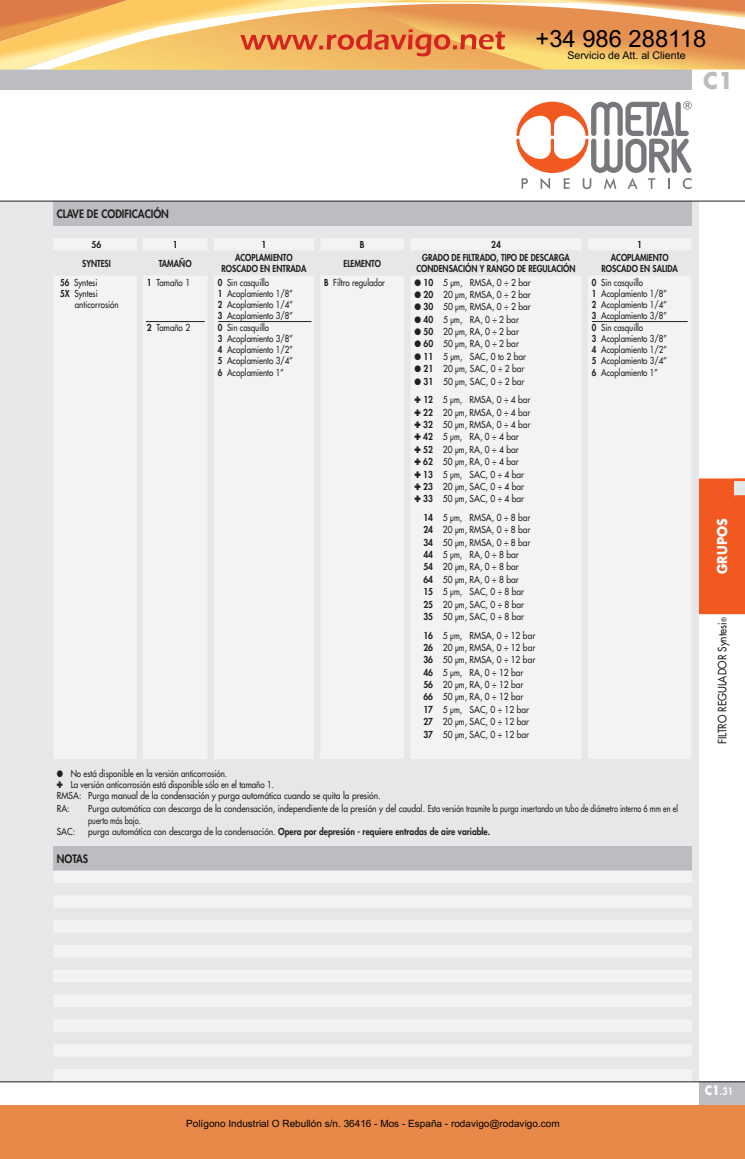
<style>
.page{position:relative;width:745px;height:1159px;background:#fff}
.page>*{position:absolute;margin:0;border:0;box-sizing:border-box;transform-origin:0 0}
.t1{font:23.75px "Arial";color:#000}
.t2{font:700 22.5px "Futura Std";color:#bcbdc0}
.t3{font:700 13.12px "Futura Std";color:#fff;scale:.95 1}
.t4{font:800 11.25px "Futura Std";color:#231f20;scale:.9 1}
.t5{font:500 11.25px "Futura Std";color:#231f20;scale:.9 1}
.t6{font:10.62px "Arial";color:#000}
.t7{font:10px "Arial";color:#000}
.t8{font:800 10px "Futura Std";color:#fff;scale:.9 1}
.t9{font:500 9.38px/12.4px "Futura Std";color:#231f20;scale:.9 1}
.t10{font:500 9.38px/11.2px "Futura Std";color:#231f20;scale:.85 1}
.t11{font:800 9.38px/10.6px "Futura Std";color:#231f20;text-align:center;scale:.85 1}
.t12{font:800 9.38px "Futura Std";color:#231f20;scale:.9 1}
.s1{font-weight:800}
.s2{font-weight:500}
.s3{font-size:6.5px}
.s4{font-weight:700;font-size:12.5px}
</style>
<div class="page">
<div style="left:0;top:201px;width:698px;height:880px;background:#e6e7e9"></div>
<div style="left:698px;top:1081px;width:46px;height:25px;background:#bcbdc0"></div>
<div style="left:0;top:54px;width:691px;height:35px;background:#bcbdc0"></div>
<svg style="left:516px;top:101px;width:175px;height:88px"></svg>
<div style="left:698px;top:478px;width:46px;height:137px;background:#f15921"></div>
<hr style="left:698px;top:614px;width:46px;height:2px;background:#fff">
<div style="left:733px;top:480px;width:11px;height:16px;background:#e6e7e9"></div>
<svg style="left:733px;top:478px;width:11px;height:3px"></svg>
<svg style="left:733px;top:495px;width:11px;height:2px"></svg>
<div style="left:53px;top:201px;width:638px;height:25px;background:#bcbdc0"></div>
<div style="left:54px;top:239px;width:636px;height:520px;background:#f2f3f4"></div>
<svg style="left:54px;top:250px;width:636px;height:25px"></svg>
<div style="left:136px;top:238px;width:7px;height:12px;background:#e6e7e9"></div>
<div style="left:136px;top:250px;width:7px;height:25px;background:#e6e7e9"></div>
<div style="left:136px;top:275px;width:7px;height:484px;background:#e6e7e9"></div>
<div style="left:207px;top:238px;width:7px;height:12px;background:#e6e7e9"></div>
<div style="left:207px;top:250px;width:7px;height:25px;background:#e6e7e9"></div>
<div style="left:207px;top:275px;width:7px;height:484px;background:#e6e7e9"></div>
<div style="left:314px;top:238px;width:6px;height:12px;background:#e6e7e9"></div>
<div style="left:314px;top:250px;width:6px;height:25px;background:#e6e7e9"></div>
<div style="left:314px;top:275px;width:6px;height:484px;background:#e6e7e9"></div>
<div style="left:404px;top:238px;width:6px;height:12px;background:#e6e7e9"></div>
<div style="left:581px;top:238px;width:6px;height:12px;background:#e6e7e9"></div>
<div style="left:404px;top:250px;width:6px;height:25px;background:#e6e7e9"></div>
<div style="left:581px;top:250px;width:6px;height:25px;background:#e6e7e9"></div>
<div style="left:404px;top:275px;width:6px;height:484px;background:#e6e7e9"></div>
<div style="left:581px;top:275px;width:6px;height:484px;background:#e6e7e9"></div>
<hr style="left:591px;top:321px;width:96px;height:1px;background:#231f20">
<hr style="left:218px;top:321px;width:93px;height:1px;background:#231f20">
<hr style="left:146px;top:321px;width:59px;height:1px;background:#231f20">
<div style="left:53px;top:846px;width:638px;height:25px;background:#bcbdc0"></div>
<svg style="left:53px;top:870px;width:638px;height:211px;fill:#eff0f1"></svg>
<hr style="left:0;top:201px;width:744px;height:1px;background:#231f20">
<hr style="left:0;top:1081px;width:744px;height:1px;background:#231f20">
<div style="left:0;top:1105px;width:744px;height:54px;background:#e88949"></div>
<svg style="left:0;top:0;width:744px;height:70px"></svg>
<h1 class="t1" style="left:535px;top:22px;width:172px">+34 986 288118</h1>
<p class="t6" style="left:567px;top:48px;width:120px">Servicio de Att. al Cliente</p>
<h2 class="t2" style="left:702px;top:66px;width:32px">C1</h2>
<p class="t4" style="left:57px;top:207px;width:126px">CLAVE DE CODIFICACIÓN</p>
<p class="t12" style="left:92px;top:239px;width:12px">56</p>
<p class="t12" style="left:173px;top:239px;width:7px">1</p>
<p class="t12" style="left:261px;top:239px;width:7px">1</p>
<p class="t12" style="left:360px;top:239px;width:7px">B</p>
<p class="t12" style="left:491px;top:239px;width:12px">24</p>
<p class="t12" style="left:637px;top:239px;width:7px">1</p>
<p class="t11" style="left:82px;top:258px;width:35px">SYNTESI</p>
<p class="t11" style="left:159px;top:258px;width:40px">TAMAÑO</p>
<p class="t11" style="left:221px;top:253px;width:101px">ACOPLAMIENTO<br>ROSCADO EN ENTRADA</p>
<p class="t11" style="left:343px;top:258px;width:46px">ELEMENTO</p>
<p class="t11" style="left:416px;top:253px;width:188px">GRADO DE FILTRADO, TIPO DE DESCARGA<br>CONDENSACIÓN Y RANGO DE REGULACIÓN</p>
<p class="t11" style="left:601px;top:253px;width:91px">ACOPLAMIENTO<br>ROSCADO EN SALIDA</p>
<p class="t10" style="left:60px;top:276px;width:45px"><span class="s1">56</span> Syntesi</p>
<p class="t10" style="left:60px;top:288px;width:45px"><span class="s1">5X</span> Syntesi</p>
<p class="t10" style="left:75px;top:299px;width:53px">anticorrosión</p>
<p class="t10" style="left:218px;top:276px;width:90px"><span class="s1">0</span> Sin casquillo<br><span class="s1">1</span> Acoplamiento 1/8’’<br><span class="s1">2</span> Acoplamiento 1/4’’<br><span class="s1">3</span> Acoplamiento 3/8’’<br><span class="s1">0</span> Sin casquillo<br><span class="s1">3</span> Acoplamiento 3/8’’<br><span class="s1">4</span> Acoplamiento 1/2’’<br><span class="s1">5</span> Acoplamiento 3/4’’<br><span class="s1">6</span> Acoplamiento 1’’</p>
<p class="t10" style="left:324px;top:276px;width:73px"><span class="s1">B</span> Filtro regulador</p>
<p class="t9" style="left:414px;top:276px;width:131px">● <span class="s1">10</span> 5 µm, RMSA, 0 ÷ 2 bar</p>
<p class="t10" style="left:591px;top:276px;width:90px"><span class="s1">0</span> Sin casquillo<br><span class="s1">1</span> Acoplamiento 1/8’’<br><span class="s1">2</span> Acoplamiento 1/4’’<br><span class="s1">3</span> Acoplamiento 3/8’’<br><span class="s1">0</span> Sin casquillo<br><span class="s1">3</span> Acoplamiento 3/8’’<br><span class="s1">4</span> Acoplamiento 1/2’’<br><span class="s1">5</span> Acoplamiento 3/4’’<br><span class="s1">6</span> Acoplamiento 1’’</p>
<p class="t10" style="left:147px;top:276px;width:52px"><span class="s1">1</span> Tamaño 1</p>
<p class="t10" style="left:147px;top:321px;width:53px"><span class="s1">2</span> Tamaño 2</p>
<p class="t9" style="left:414px;top:288px;width:131px">● <span class="s1">20</span> 20 µm, RMSA, 0 ÷ 2 bar</p>
<p class="t9" style="left:414px;top:301px;width:130px">● <span class="s1">30</span> 50 µm, RMSA, 0 ÷ 2 bar</p>
<p class="t9" style="left:414px;top:313px;width:117px">● <span class="s1">40</span> 5 µm, RA, 0 ÷ 2 bar</p>
<p class="t9" style="left:414px;top:325px;width:117px">● <span class="s1">50</span> 20 µm, RA, 0 ÷ 2 bar</p>
<p class="t9" style="left:414px;top:338px;width:117px">● <span class="s1">60</span> 50 µm, RA, 0 ÷ 2 bar</p>
<p class="t9" style="left:414px;top:350px;width:125px">● <span class="s1">11</span> 5 µm, SAC, 0 to 2 bar</p>
<p class="t9" style="left:414px;top:363px;width:124px">● <span class="s1">21</span> 20 µm, SAC, 0 ÷ 2 bar</p>
<p class="t9" style="left:414px;top:372px;width:130px;line-height:18.6px">● <span class="s1">31</span> 50 µm, SAC, 0 ÷ 2 bar ✚ <span class="s1">12</span> 5 µm, RMSA, 0 ÷ 4 bar</p>
<p class="t9" style="left:414px;top:406px;width:130px">✚ <span class="s1">22</span> 20 µm, RMSA, 0 ÷ 4 bar ✚ <span class="s1">32</span> 50 µm, RMSA, 0 ÷ 4 bar ✚ <span class="s1">42</span> 5 µm, RA, 0 ÷ 4 bar<br>✚ <span class="s1">52</span> 20 µm, RA, 0 ÷ 4 bar<br>✚ <span class="s1">62</span> 50 µm, RA, 0 ÷ 4 bar<br>✚ <span class="s1">13</span> 5 µm, SAC, 0 ÷ 4 bar ✚ <span class="s1">23</span> 20 µm, SAC, 0 ÷ 4 bar ✚ <span class="s1">33</span> 50 µm, SAC, 0 ÷ 4 bar</p>
<p class="t9" style="left:423px;top:511px;width:120px"><span class="s1">14</span> 5 µm, RMSA, 0 ÷ 8 bar<br><span class="s1">24</span> 20 µm, RMSA, 0 ÷ 8 bar<br><span class="s1">34</span> 50 µm, RMSA, 0 ÷ 8 bar<br><span class="s1">44</span> 5 µm, RA, 0 ÷ 8 bar<br><span class="s1">54</span> 20 µm, RA, 0 ÷ 8 bar<br><span class="s1">64</span> 50 µm, RA, 0 ÷ 8 bar<br><span class="s1">15</span> 5 µm, SAC, 0 ÷ 8 bar<br><span class="s1">25</span> 20 µm, SAC, 0 ÷ 8 bar<br><span class="s1">35</span> 50 µm, SAC, 0 ÷ 8 bar</p>
<p class="t9" style="left:423px;top:629px;width:126px"><span class="s1">16</span> 5 µm, RMSA, 0 ÷ 12 bar<br><span class="s1">26</span> 20 µm, RMSA, 0 ÷ 12 bar<br><span class="s1">36</span> 50 µm, RMSA, 0 ÷ 12 bar<br><span class="s1">46</span> 5 µm, RA, 0 ÷ 12 bar<br><span class="s1">56</span> 20 µm, RA, 0 ÷ 12 bar<br><span class="s1">66</span> 50 µm, RA, 0 ÷ 12 bar<br><span class="s1">17</span> 5 µm, SAC, 0 ÷ 12 bar<br><span class="s1">27</span> 20 µm, SAC, 0 ÷ 12 bar<br><span class="s1">37</span> 50 µm, SAC, 0 ÷ 12 bar</p>
<p class="t10" style="left:57px;top:767px;width:382px">● No está disponible en la versión anticorrosión.<br>✚ La versión anticorrosión está disponible sólo en el tamaño 1.<br>RMSA: Purga manual de la condensación y purga automática cuando se quita la presión.</p>
<p class="t9" style="left:57px;top:802px;width:16px">RA:</p>
<p class="t9" style="left:88px;top:802px;width:656px">Purga automática con descarga de la condensación, independiente de la presión y del caudal. Esta versión trasmite la purga insertando un tubo de diámetro interno 6 mm en el puerto más bajo.</p>
<p class="t9" style="left:57px;top:825px;width:22px">SAC:</p>
<p class="t12" style="left:88px;top:826px;width:448px"><span class="s2">purga automática con descarga de la condensación.</span> Opera por depresión - requiere entradas de aire variable.</p>
<p class="t4" style="left:57px;top:851px;width:37px">NOTAS</p>
<h3 class="t3" style="left:713px;top:574px;width:60px;rotate:-90deg">GRUPOS</h3>
<p class="t5" style="left:715px;top:744px;width:142px;rotate:-90deg">FILTRO REGULADOR Syntesi<span class="s3">®</span></p>
<p class="t7" style="left:186px;top:1117px;width:375px">Polígono Industrial O Rebullón s/n. 36416 - Mos - España - rodavigo@rodavigo.com</p>
<p class="t8" style="left:704px;top:1085px;width:33px"><span class="s4">C1</span>.31</p>
</div>
